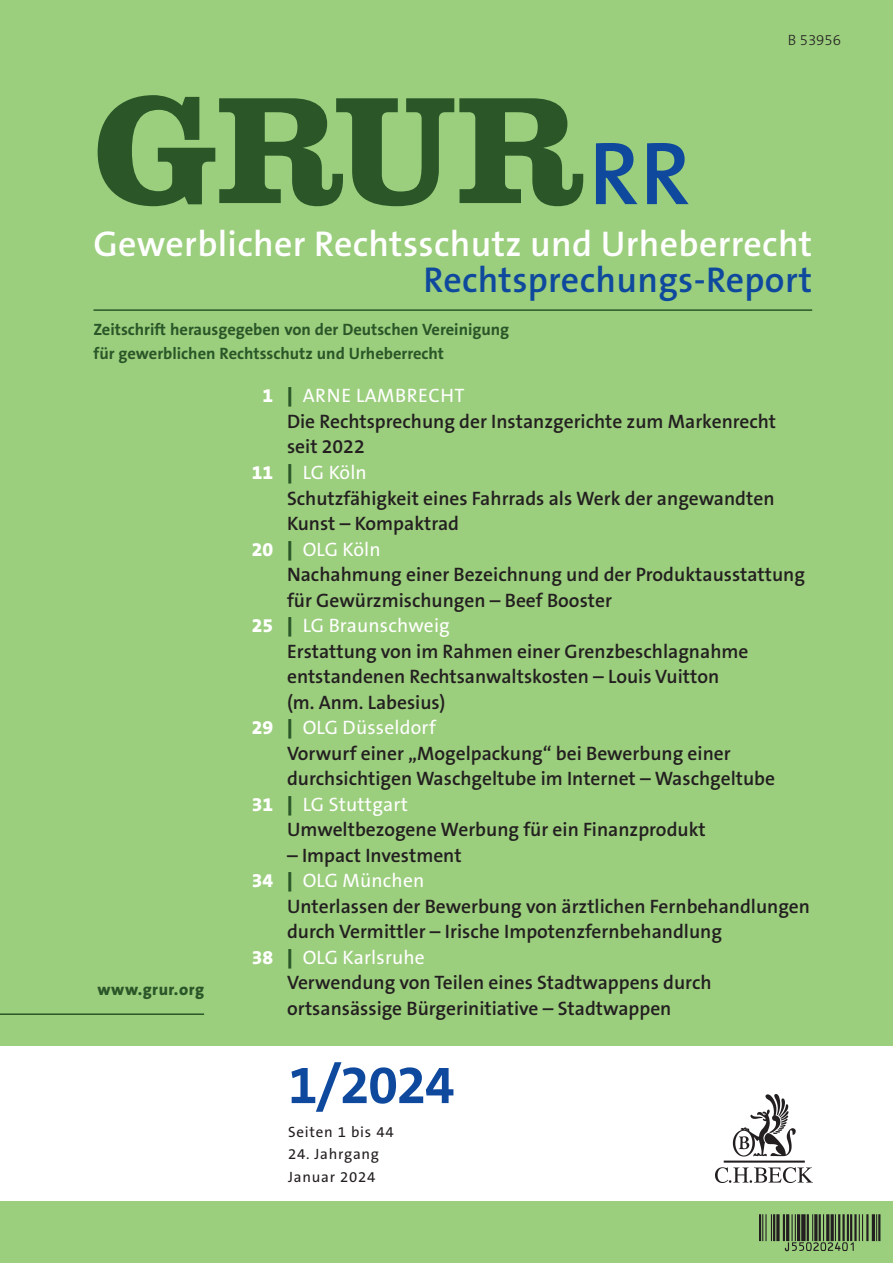
<style>
.page{position:relative;width:893px;height:1263px;background:#9bce7d}
.page>*{position:absolute;margin:0;border:0;box-sizing:border-box;transform-origin:0 0}
.t1{font:700 157.95px "Clarendon LT Std";color:#2a5628}
.t2{font:700 54px "The Sans B W7";color:#0f499d}
.t3{font:600 36px "The Sans B W6";letter-spacing:.01em;color:#fff}
.t4{font:600 36px "The Sans B W6";letter-spacing:.01em;color:#0f499d}
.t5{font:600 19.5px/25.5px "The Sans B W6";color:#231f20}
.t6{font:19.5px "The Sans B W5 Plain";letter-spacing:.01em;color:#fff}
.t7{font:700 16.5px/24px "The Sans B W7";color:#2a5628}
.t8{font:800 16.5px "The Sans B W8";letter-spacing:.03em;color:#2a5628}
.t9{font:15px/22.5px "The Sans B W5 Plain";letter-spacing:.05em;color:#231f20}
.t10{font:300 15px "The Sans B W3";color:#231f20}
.s1{font-family:"The Sans B W6";font-weight:600;font-size:90px;color:#0f499d}
.s2{font-family:"The Sans B W8";font-weight:800}
.s3{font-family:"The Sans B W9";font-weight:900;color:#2a5628}
</style>
<div class="page">
<div style="left:0;top:1046px;width:893px;height:154px;background:#fff"></div>
<img style="left:759px;top:1214px;width:121px;height:38px">
<img style="left:715px;top:1095px;width:97px;height:87px">
<hr style="left:0;top:1013px;width:204px;height:2px;background:#2a5628">
<hr style="left:94px;top:309px;width:718px;height:2px;background:#2a5628">
<h1 class="t1" style="left:94px;top:55px;width:598px">GRUR<span class="s1">RR</span></h1>
<p class="t10" style="left:788px;top:30px;width:55px">B 53956</p>
<h3 class="t3" style="left:94px;top:221px;width:720px">Gewerblicher Rechtsschutz und Urheberrecht</h3>
<h3 class="t4" style="left:424px;top:257px;width:390px">Rechtsprechungs-Report</h3>
<p class="t7" style="left:94px;top:318px;width:417px">Zeitschrift herausgegeben von der Deutschen Vereinigung für gewerblichen Rechtsschutz und Urheberrecht</p>
<p class="t8" style="left:97px;top:979px;width:108px">www.grur.org</p>
<p class="t6" style="left:262px;top:383px;width:204px"><span class="s2">1</span> <span class="s3">|</span> ARNE LAMBRECHT</p>
<p class="t5" style="left:287px;top:409px;width:491px">Die Rechtsprechung der Instanzgerichte zum Markenrecht seit 2022</p>
<p class="t6" style="left:252px;top:460px;width:117px"><span class="s2">11</span> <span class="s3">|</span> LG Köln</p>
<p class="t5" style="left:287px;top:485px;width:489px">Schutzfähigkeit eines Fahrrads als Werk der angewandten<br>Kunst – Kompaktrad</p>
<p class="t6" style="left:252px;top:536px;width:130px"><span class="s2">20</span> <span class="s3">|</span> OLG Köln</p>
<p class="t5" style="left:287px;top:562px;width:519px">Nachahmung einer Bezeichnung und der Produktausstattung für Gewürzmischungen – Beef Booster</p>
<p class="t6" style="left:252px;top:613px;width:200px"><span class="s2">25</span> <span class="s3">|</span> LG Braunschweig</p>
<p class="t5" style="left:287px;top:638px;width:463px">Erstattung von im Rahmen einer Grenzbeschlagnahme entstandenen Rechtsanwaltskosten – Louis Vuitton (m. Anm. Labesius)</p>
<p class="t6" style="left:252px;top:715px;width:186px"><span class="s2">29</span> <span class="s3">|</span> OLG Düsseldorf</p>
<p class="t5" style="left:287px;top:740px;width:490px">Vorwurf einer „Mogelpackung“ bei Bewerbung einer durchsichtigen Waschgeltube im Internet – Waschgeltube</p>
<p class="t6" style="left:252px;top:791px;width:158px"><span class="s2">31</span> <span class="s3">|</span> LG Stuttgart</p>
<p class="t5" style="left:287px;top:817px;width:420px">Umweltbezogene Werbung für ein Finanzprodukt</p>
<p class="t5" style="left:287px;top:842px;width:176px">– Impact Investment</p>
<p class="t6" style="left:252px;top:868px;width:174px"><span class="s2">34</span> <span class="s3">|</span> OLG München</p>
<p class="t5" style="left:287px;top:893px;width:524px">Unterlassen der Bewerbung von ärztlichen Fernbehandlungen durch Vermittler – Irische Impotenzfernbehandlung</p>
<p class="t6" style="left:252px;top:944px;width:175px"><span class="s2">38</span> <span class="s3">|</span> OLG Karlsruhe</p>
<p class="t5" style="left:287px;top:970px;width:426px">Verwendung von Teilen eines Stadtwappens durch ortsansässige Bürgerinitiative – Stadtwappen</p>
<h2 class="t2" style="left:288px;top:1050px;width:168px">1/2024</h2>
<p class="t9" style="left:288px;top:1120px;width:107px">Seiten 1 bis 44</p>
<p class="t9" style="left:288px;top:1143px;width:92px">24. Jahrgang<br>Januar 2024</p>
</div>
